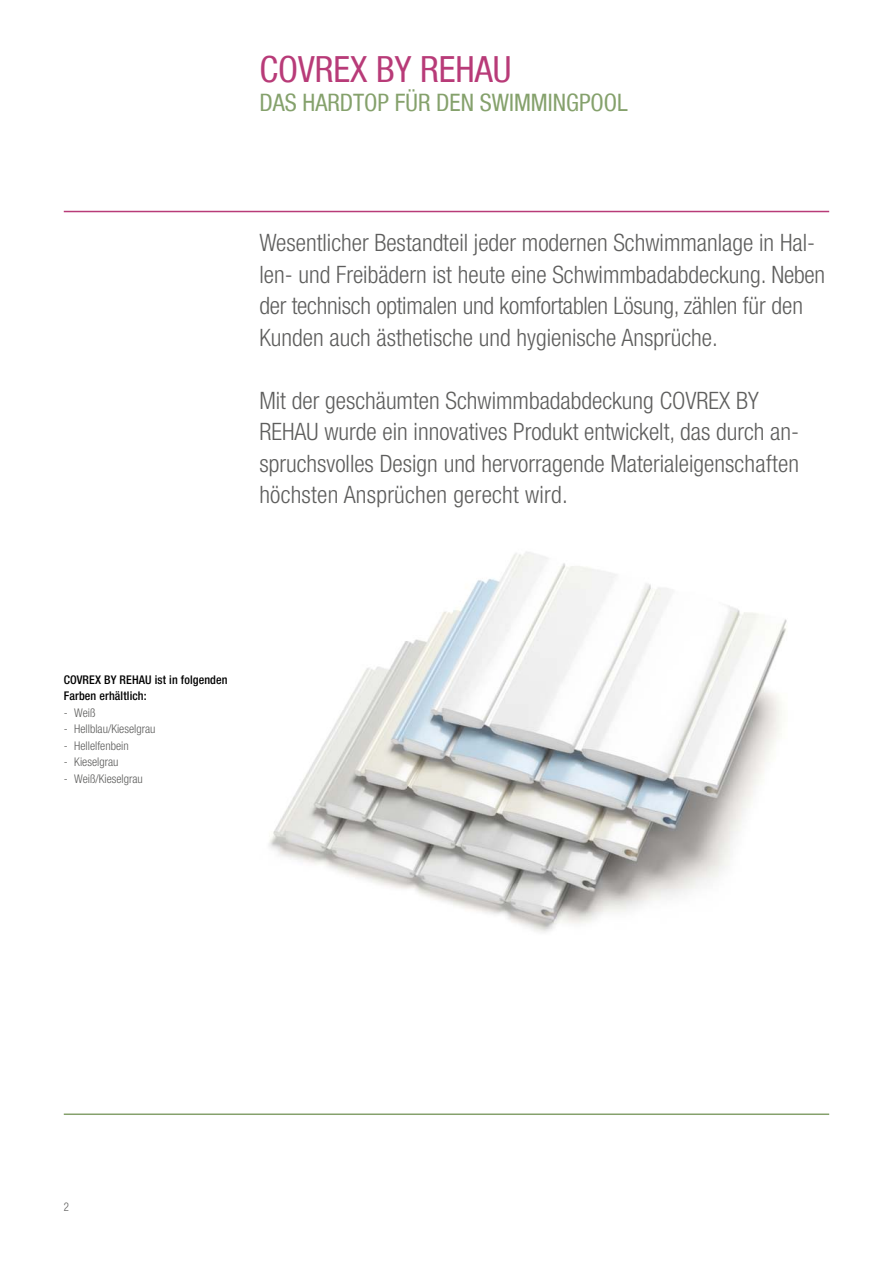
<style>
.page{position:relative;width:893px;height:1263px;background:#fff}
.page>*{position:absolute;margin:0;border:0;box-sizing:border-box;transform-origin:0 0}
.t1{font:condensed 36px "Helvetica Neue LT Com";color:#b83b78}
.t2{font:300 condensed 24px/31.5px "Helvetica Neue LT Com";color:#5e5e5d}
.t3{font:condensed 24px "Helvetica Neue LT Com";color:#85a16c}
.t4{font:300 condensed 12px "Helvetica Neue LT Com";color:#5e5e5d}
.t5{font:500 condensed 12px/16.5px "Helvetica Neue LT Com";letter-spacing:.01em;color:#000}
.t6{font:300 condensed 12px "Helvetica Neue LT Com";color:#5e5e5d;scale:.9 1}
</style>
<div class="page">
<hr style="left:64px;top:211px;width:765px;height:1px;background:#b83b78">
<hr style="left:64px;top:1113px;width:765px;height:2px;background:#85a16c">
<img style="left:269px;top:552px;width:518px;height:381px">
<h1 class="t1" style="left:259px;top:48px;width:253px">COVREX BY REHAU</h1>
<p class="t3" style="left:259px;top:88px;width:370px">DAS HARDTOP FÜR DEN SWIMMINGPOOL</p>
<p class="t2" style="left:259px;top:227px;width:567px">Wesentlicher Bestandteil jeder modernen Schwimmanlage in Hal&shy;len- und Freibädern ist heute eine Schwimmbadabdeckung. Neben der technisch optimalen und komfortablen Lösung, zählen für den Kunden auch ästhetische und hygienische Ansprüche.</p>
<p class="t2" style="left:259px;top:384px;width:541px">Mit der geschäumten Schwimmbadabdeckung COVREX BY REHAU wurde ein innovatives Produkt entwickelt, das durch an&shy;spruchsvolles Design und hervorragende Materialeigenschaften höchsten Ansprüchen gerecht wird.</p>
<p class="t5" style="left:64px;top:671px;width:165px">COVREX BY REHAU ist in folgenden<br>Farben erhältlich:</p>
<p class="t4" style="left:64px;top:706px;width:33px">- Weiß</p>
<p class="t4" style="left:64px;top:722px;width:93px">- Hellblau/Kieselgrau</p>
<p class="t4" style="left:64px;top:739px;width:66px">- Hellelfenbein</p>
<p class="t4" style="left:64px;top:755px;width:56px">- Kieselgrau</p>
<p class="t4" style="left:64px;top:772px;width:81px">- Weiß/Kieselgrau</p>
<p class="t6" style="left:64px;top:1200px;width:7px">2</p>
</div>
